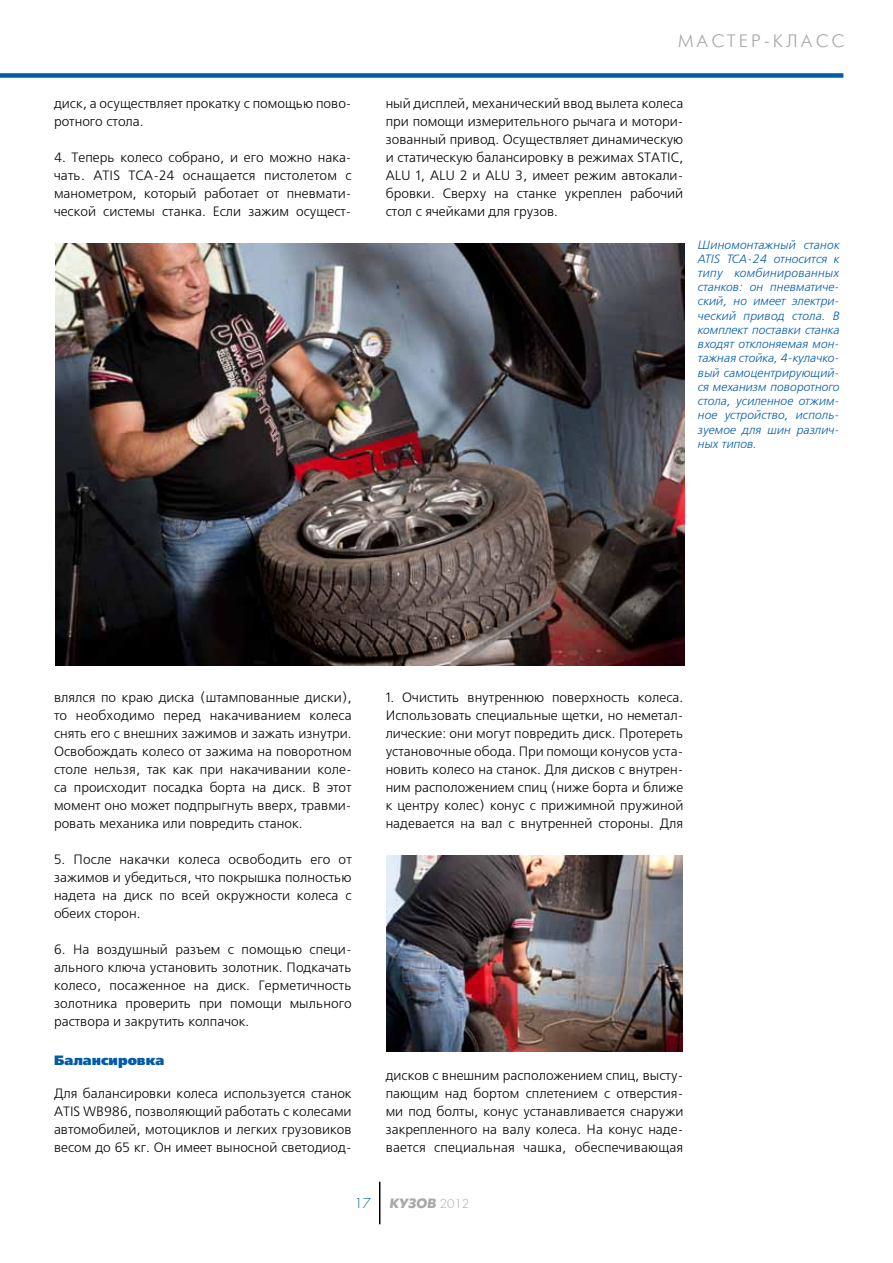
<style>
.page{position:relative;width:893px;height:1263px;background:#fff}
.page>*{position:absolute;margin:0;border:0;box-sizing:border-box;transform-origin:0 0}
.t1{font:18px "Futura Futuris Light C";letter-spacing:.175em;color:#a7a9ac}
.t2{font:13.5px/18px "Free Set C";color:#000;text-align:justify}
.t3{font:13.5px "Free Set Black C";color:#005baa}
.t4{font:italic 700 13.5px "Futura Futuris C";color:#a7a9ac}
.t5{font:italic 12px/14.2px "Free Set C";color:#005baa;text-align:justify}
.s1{font-family:"Futura";font-weight:300;font-style:normal;font-size:15px;color:#005baa}
.s2{font-family:"Futura";font-weight:300;font-style:normal}
</style>
<div class="page">
<div style="left:0;top:73px;width:843px;height:5px;background:#005baa"></div>
<hr style="left:379px;top:1182px;width:1px;height:42px;background:#000">
<img style="left:55px;top:243px;width:629px;height:422px">
<img style="left:387px;top:855px;width:295px;height:197px">
<p class="t2" style="left:54px;top:95px;width:299px">диск, а осуществляет прокатку с помощью пово&shy;ротного стола.</p>
<p class="t2" style="left:54px;top:149px;width:299px">4. Теперь колесо собрано, и его можно нака&shy;чать. ATIS ТСА-24 оснащается пистолетом с манометром, который работает от пневмати&shy;ческой системы станка. Если зажим осущест-</p>
<h1 class="t1" style="left:678px;top:32px;width:168px">МАСТЕР-КЛАСС</h1>
<p class="t2" style="left:386px;top:95px;width:299px">ный дисплей, механический ввод вылета колеса при помощи измерительного рычага и мотори&shy;зованный привод. Осуществляет динамическую и статическую балансировку в режимах STATIC, ALU 1, ALU 2 и ALU 3, имеет режим автокали&shy;бровки. Сверху на станке укреплен рабочий стол с ячейками для грузов.</p>
<p class="t5" style="left:697px;top:237px;width:143px">Шиномонтажный станок ATIS TCA-24 относится к типу комбинированных станков: он пневматиче&shy;ский, но имеет электри&shy;ческий привод стола. В комплект поставки станка входят отклоняемая мон&shy;тажная стойка, 4-кулачко&shy;вый самоцентрирующий&shy;ся механизм поворотного стола, усиленное отжим&shy;ное устройство, исполь&shy;зуемое для шин различ&shy;ных типов.</p>
<p class="t2" style="left:54px;top:689px;width:299px">влялся по краю диска (штампованные диски), то необходимо перед накачиванием колеса снять его с внешних зажимов и зажать изнутри.<br>Освобождать колесо от зажима на поворотном столе нельзя, так как при накачивании коле&shy;са происходит посадка борта на диск. В этот момент оно может подпрыгнуть вверх, травми&shy;ровать механика или повредить станок.</p>
<p class="t2" style="left:54px;top:851px;width:299px">5. После накачки колеса освободить его от зажимов и убедиться, что покрышка полностью надета на диск по всей окружности колеса с обеих сторон.</p>
<p class="t2" style="left:54px;top:941px;width:299px">6. На воздушный разъем с помощью специ&shy;ального ключа установить золотник. Подкачать колесо, посаженное на диск. Герметичность золотника проверить при помощи мыльного раствора и закрутить колпачок.</p>
<p class="t3" style="left:54px;top:1052px;width:112px">Балансировка</p>
<p class="t2" style="left:54px;top:1085px;width:299px">Для балансировки колеса используется станок ATIS WB986, позволяющий работать с колесами автомобилей, мотоциклов и легких грузовиков весом до 65 кг. Он имеет выносной светодиод-</p>
<p class="t2" style="left:386px;top:689px;width:299px">1. Очистить внутреннюю поверхность колеса.<br>Использовать специальные щетки, но неметал&shy;лические: они могут повредить диск. Протереть установочные обода. При помощи конусов уста&shy;новить колесо на станок. Для дисков с внутрен&shy;ним расположением спиц (ниже борта и ближе к центру колес) конус с прижимной пружиной надевается на вал с внутренней стороны. Для</p>
<p class="t2" style="left:386px;top:1067px;width:299px">дисков с внешним расположением спиц, высту&shy;пающим над бортом сплетением с отверстия&shy;ми под болты, конус устанавливается снаружи закрепленного на валу колеса. На конус наде&shy;вается специальная чашка, обеспечивающая</p>
<p class="t4" style="left:354px;top:1196px;width:116px"><span class="s1">17</span> КУЗОВ <span class="s2">2012</span></p>
</div>
